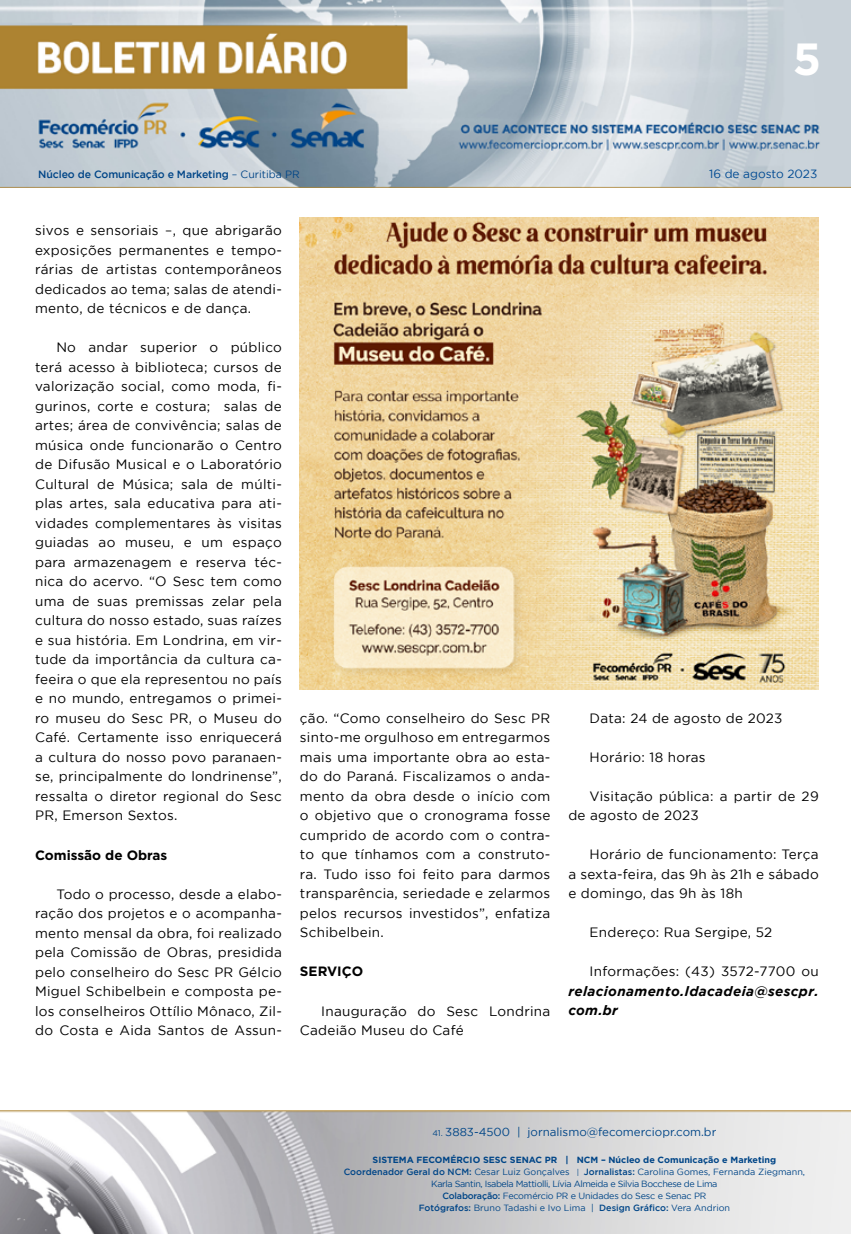
<style>
.page{position:relative;width:851px;height:1234px;background:#fff}
.page>*{position:absolute;margin:0;border:0;box-sizing:border-box;transform-origin:0 0}
.t1{font:700 45px "Gotham";color:#fff}
.t2{font:13.5px/19.5px "Gotham";letter-spacing:.02em;color:#000;text-align:justify}
.t3{font:italic 700 13.5px/19.5px "Gotham";letter-spacing:.03em;color:#000}
.t4{font:700 13.5px "Gotham";color:#000}
.t5{font:11.85px "Gotham";color:#004a93}
.t6{font:11.55px "Gotham";color:#004587}
.t7{font:500 10.5px "Gotham";letter-spacing:-.01em;color:#004587}
.t8{font:9px/12px "Gotham";letter-spacing:-.02em;color:#004587;text-align:center}
.s1{font-weight:400}
.s2{font-size:8.25px}
.s3{font-weight:700}
.s4{font-weight:500}
.s5{font-size:7.65px}
</style>
<div class="page">
<img style="left:0;top:0;width:850px;height:188px">
<img style="left:0;top:1110px;width:850px;height:123px">
<img style="left:300px;top:217px;width:518px;height:472px">
<h1 class="t1" style="left:792px;top:33px;width:30px">5</h1>
<p class="t7" style="left:38px;top:168px;width:263px">Núcleo de Comunicação e Marketing <span class="s1">– Curitiba PR</span></p>
<p class="t5" style="left:709px;top:168px;width:110px">16 de agosto 2023</p>
<p class="t2" style="left:35px;top:220px;width:248px">sivos e sensoriais –, que abrigarão exposições permanentes e tempo&shy;rárias de artistas contemporâneos dedicados ao tema; salas de atendi&shy;mento, de técnicos e de dança.</p>
<p class="t2" style="left:35px;top:337px;width:248px;text-indent:21px">No andar superior o público terá acesso à biblioteca; cursos de valorização social, como moda, fi&shy;gurinos, corte e costura; salas de artes; área de convivência; salas de música onde funcionarão o Centro de Difusão Musical e o Laboratório Cultural de Música; sala de múlti&shy;plas artes, sala educativa para ati&shy;vidades complementares às visitas guiadas ao museu, e um espaço para armazenagem e reserva téc&shy;nica do acervo. “O Sesc tem como uma de suas premissas zelar pela cultura do nosso estado, suas raízes e sua história. Em Londrina, em vir&shy;tude da importância da cultura ca&shy;feeira o que ela representou no país e no mundo, entregamos o primei&shy;ro museu do Sesc PR, o Museu do Café. Certamente isso enriquecerá a cultura do nosso povo paranaen&shy;se, principalmente do londrinense”, ressalta o diretor regional do Sesc PR, Emerson Sextos.</p>
<p class="t4" style="left:35px;top:846px;width:134px">Comissão de Obras</p>
<p class="t2" style="left:35px;top:883px;width:248px;text-indent:21px">Todo o processo, desde a elabo&shy;ração dos projetos e o acompanha&shy;mento mensal da obra, foi realizado pela Comissão de Obras, presidida pelo conselheiro do Sesc PR Gélcio Miguel Schibelbein e composta pe&shy;los conselheiros Ottílio Mônaco, Zil&shy;do Costa e Aida Santos de Assun-</p>
<p class="t2" style="left:300px;top:708px;width:252px">ção. “Como conselheiro do Sesc PR sinto-me orgulhoso em entregarmos mais uma importante obra ao esta&shy;do do Paraná. Fiscalizamos o anda&shy;mento da obra desde o início com o objetivo que o cronograma fosse cumprido de acordo com o contra&shy;to que tínhamos com a construto&shy;ra. Tudo isso foi feito para darmos transparência, seriedade e zelarmos pelos recursos investidos”, enfatiza Schibelbein.</p>
<p class="t4" style="left:300px;top:963px;width:65px">SERVIÇO</p>
<p class="t2" style="left:300px;top:1000px;width:252px;text-indent:21px">Inauguração do Sesc Londrina<br>Cadeião Museu do Café</p>
<p class="t2" style="left:589px;top:708px;width:194px">Data: 24 de agosto de 2023</p>
<p class="t2" style="left:589px;top:747px;width:117px">Horário: 18 horas</p>
<p class="t2" style="left:568px;top:786px;width:252px;text-indent:21px">Visitação pública: a partir de 29 de agosto de 2023</p>
<p class="t2" style="left:568px;top:844px;width:252px;text-indent:21px">Horário de funcionamento: Terça a sexta-feira, das 9h às 21h e sábado e domingo, das 9h às 18h</p>
<p class="t2" style="left:589px;top:922px;width:184px">Endereço: Rua Sergipe, 52</p>
<p class="t2" style="left:589px;top:961px;width:230px">Informações: (43) 3572-7700 ou</p>
<p class="t3" style="left:568px;top:981px;width:252px">relacionamento.ldacadeia@sescpr. com.br</p>
<p class="t6" style="left:432px;top:1125px;width:285px"><span class="s2">41.</span> 3883-4500 | jornalismo@fecomerciopr.com.br</p>
<p class="t8" style="left:343px;top:1153px;width:463px"><span class="s3">SISTEMA FECOMÉRCIO SESC SENAC PR | NCM – Núcleo de Comunicação e Marketing </span><span class="s4">Coordenador Geral do NCM:</span> Cesar Luiz Gonçalves <span class="s5">|</span> <span class="s4">Jornalistas:</span> Carolina Gomes, Fernanda Ziegmann, Karla Santin, Isabela Mattiolli, Lívia Almeida e Silvia Bocchese de Lima<br><span class="s4">Colaboração:</span> Fecomércio PR e Unidades do Sesc e Senac PR<br><span class="s4">Fotógrafos:</span> Bruno Tadashi e Ivo Lima | <span class="s4">Design Gráfico:</span> Vera Andrion</p>
</div>
